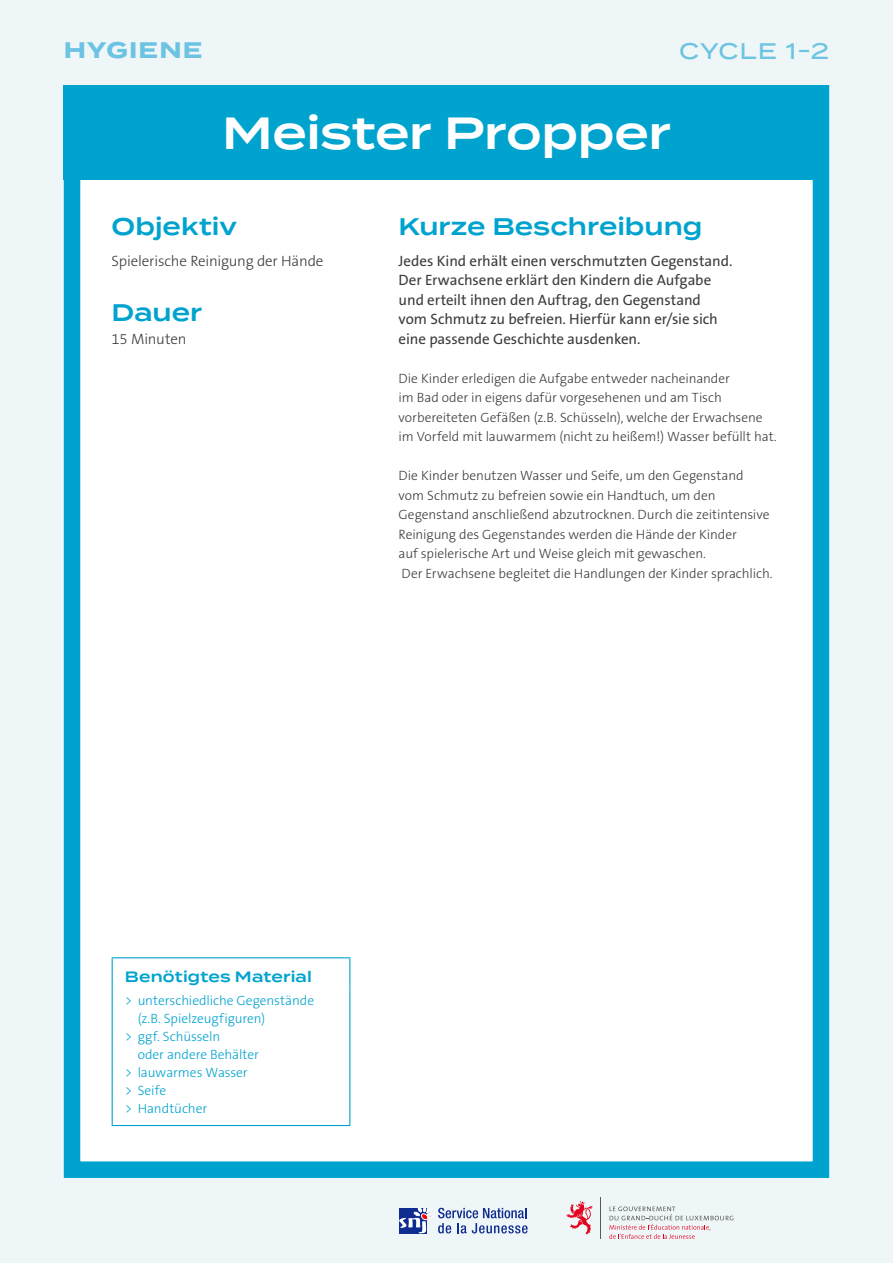
<style>
.page{position:relative;width:893px;height:1263px;background:#eff6f8}
.page>*{position:absolute;margin:0;border:0;box-sizing:border-box;transform-origin:0 0}
.t1{font:600 45px "Termina";letter-spacing:-.005em;color:#fff}
.t2{font:600 24px "Termina";color:#00a3ce}
.t3{font:500 22.5px "Termina";letter-spacing:.035em;color:#6dc4e2}
.t4{font:700 22.5px "Termina";letter-spacing:.05em;color:#6dc4e2}
.t5{font:15px/19.5px "The Sans B5 Plain";letter-spacing:-.005em;color:#3c3c3b}
.t6{font:300 15px "The Sans B3";letter-spacing:-.015em;color:#3c3c3b}
.t7{font:600 15px "Termina";letter-spacing:.01em;color:#00a3ce}
.t8{font:300 13.5px/19.5px "The Sans B3";letter-spacing:-.005em;color:#3c3c3b}
.t9{font:300 13.5px "The Sans B3";letter-spacing:-.005em;color:#00a3ce}
</style>
<div class="page">
<div style="left:63px;top:85px;width:767px;height:1093px;background:#fff"></div>
<svg style="left:609px;top:1206px;width:124px;height:33px"></svg>
<svg style="left:566px;top:1201px;width:27px;height:33px"></svg>
<hr style="left:600px;top:1197px;width:1px;height:42px;background:#5a5a59">
<div style="left:399px;top:1208px;width:27px;height:26px;background:#0f2c90"></div>
<svg style="left:399px;top:1207px;width:33px;height:26px"></svg>
<svg style="left:438px;top:1208px;width:90px;height:25px"></svg>
<hr style="left:112px;top:957px;width:238px;height:1px;background:#00a3ce">
<hr style="left:112px;top:958px;width:1px;height:33px;background:#00a3ce">
<hr style="left:349px;top:958px;width:1px;height:33px;background:#00a3ce">
<hr style="left:112px;top:991px;width:1px;height:134px;background:#00a3ce">
<hr style="left:349px;top:991px;width:1px;height:134px;background:#00a3ce">
<hr style="left:112px;top:1125px;width:238px;height:1px;background:#00a3ce">
<div style="left:64px;top:85px;width:765px;height:94px;background:#00a3ce"></div>
<h3 class="t4" style="left:64px;top:34px;width:140px">HYGIENE</h3>
<h3 class="t3" style="left:679px;top:35px;width:151px">CYCLE 1-2</h3>
<h1 class="t1" style="left:222px;top:100px;width:450px">Meister Propper</h1>
<h2 class="t2" style="left:112px;top:209px;width:127px">Objektiv</h2>
<p class="t6" style="left:112px;top:253px;width:213px">Spielerische Reinigung der Hände</p>
<h2 class="t2" style="left:112px;top:295px;width:92px">Dauer</h2>
<p class="t6" style="left:112px;top:331px;width:76px">15 Minuten</p>
<h2 class="t2" style="left:399px;top:209px;width:305px">Kurze Beschreibung</h2>
<p class="t5" style="left:399px;top:252px;width:335px">Jedes Kind erhält einen verschmutzten Gegenstand.<br>Der Erwachsene erklärt den Kindern die Aufgabe und erteilt ihnen den Auftrag, den Gegenstand vom Schmutz zu befreien. Hierfür kann er/sie sich eine passende Geschichte ausdenken.</p>
<p class="t8" style="left:399px;top:369px;width:379px">Die Kinder erledigen die Aufgabe entweder nacheinander<br>im Bad oder in eigens dafür vorgesehenen und am Tisch vorbereiteten Gefäßen (z.B. Schüsseln), welche der Erwachsene im Vorfeld mit lauwarmem (nicht zu heißem!) Wasser befüllt hat.</p>
<p class="t8" style="left:399px;top:467px;width:376px">Die Kinder benutzen Wasser und Seife, um den Gegenstand<br>vom Schmutz zu befreien sowie ein Handtuch, um den Gegenstand anschließend abzutrocknen. Durch die zeitintensive Reinigung des Gegenstandes werden die Hände der Kinder<br>auf spielerische Art und Weise gleich mit gewaschen.<br>Der Erwachsene begleitet die Handlungen der Kinder sprachlich.</p>
<p class="t7" style="left:125px;top:966px;width:188px">Benötigtes Material</p>
<p class="t9" style="left:125px;top:993px;width:191px">&gt; unterschiedliche Gegenstände</p>
<p class="t9" style="left:138px;top:1011px;width:129px">(z.B. Spielzeugfiguren)</p>
<p class="t9" style="left:125px;top:1029px;width:97px">&gt; ggf. Schüsseln</p>
<p class="t9" style="left:138px;top:1047px;width:123px">oder andere Behälter</p>
<p class="t9" style="left:125px;top:1065px;width:124px">&gt; lauwarmes Wasser</p>
<p class="t9" style="left:125px;top:1083px;width:43px">&gt; Seife</p>
<p class="t9" style="left:125px;top:1101px;width:84px">&gt; Handtücher</p>
</div>
